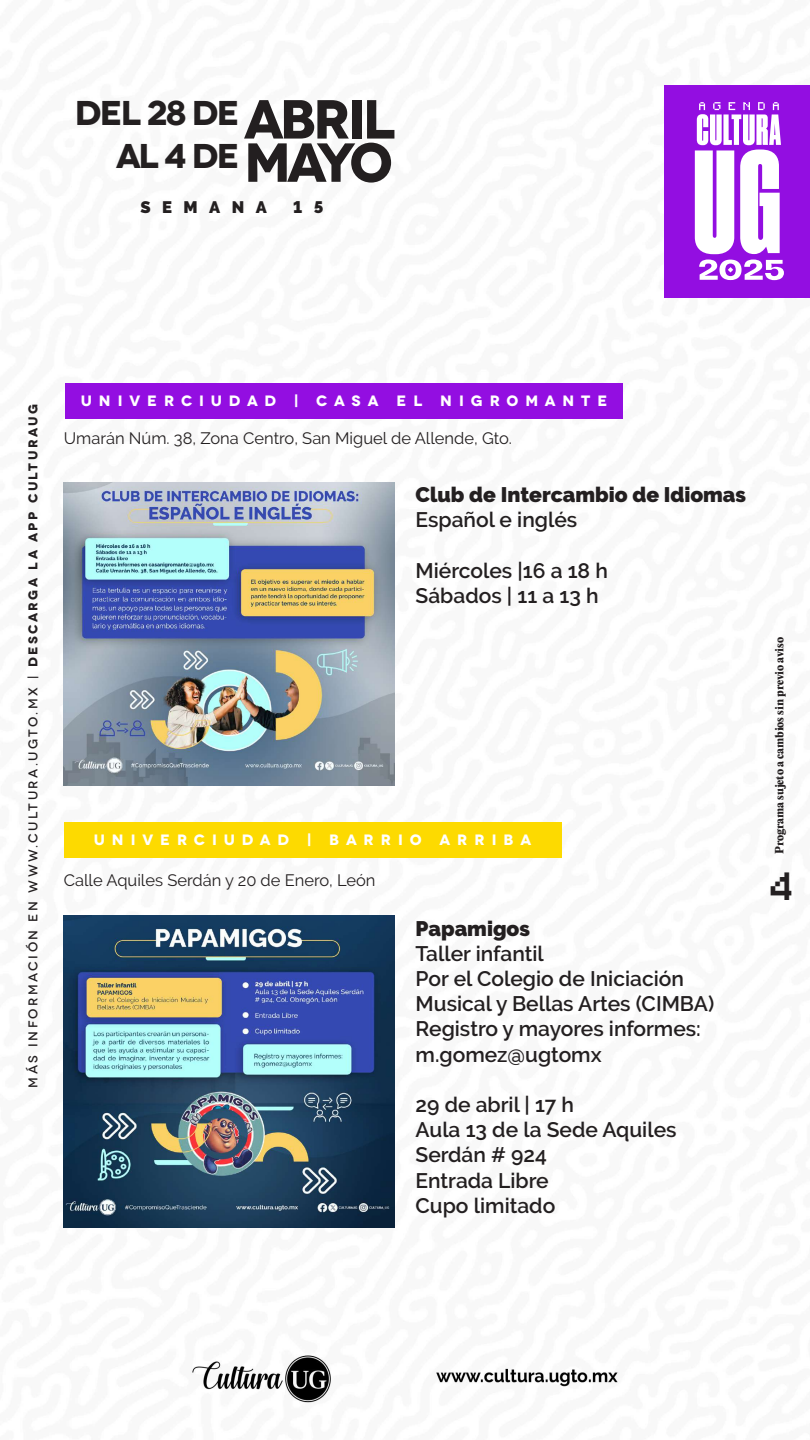
<style>
.page{position:relative;width:810px;height:1440px;background:#fff}
.page>*{position:absolute;margin:0;border:0;box-sizing:border-box;transform-origin:0 0}
.t1{font:700 54.9px/43.3px "Novecentowide";letter-spacing:-.07em;color:#231f20}
.t2{font:36.75px "Minecraft";color:#231f20}
.t3{font:700 34.35px/42.7px "Novecentowide";letter-spacing:-.06em;color:#231f20;text-align:right}
.t4{font:600 21px/25.2px "Raleway";color:#231f20}
.t5{font:900 21px "Raleway";color:#231f20}
.t6{font:900 16.65px "Raleway";letter-spacing:.69em;color:#231f20}
.t7{font:16.5px "Raleway";color:#231f20}
.t8{font:700 15px "Novecentowide";letter-spacing:.46em;color:#fff}
.t9{font:500 12.75px "Novecentowide";letter-spacing:.19em;color:#231f20}
.t10{font:800 10.5px "PP Editorial New";letter-spacing:-.01em;color:#231f20}
.s1{font-weight:700}
</style>
<div class="page">
<img style="left:63px;top:383px;width:560px;height:1020px">
<div style="left:664px;top:85px;width:146px;height:213px;background:#930ee1"></div>
<svg style="left:699px;top:260px;width:85px;height:20px"></svg>
<svg style="left:695px;top:102px;width:86px;height:152px"></svg>
<img style="left:64px;top:482px;width:330px;height:303px">
<div style="left:65px;top:383px;width:557px;height:35px;background:#930ee1"></div>
<div style="left:64px;top:822px;width:497px;height:36px;background:#fdda00"></div>
<img style="left:64px;top:916px;width:330px;height:311px">
<h1 class="t1" style="left:244px;top:98px;width:153px">ABRIL<br>MAYO</h1>
<h3 class="t3" style="left:75px;top:92px;width:166px">DEL 28 DE<br>AL 4 DE</h3>
<p class="t6" style="left:140px;top:197px;width:128px">SEMANA</p>
<p class="t6" style="left:293px;top:197px;width:32px">1 5</p>
<p class="t9" style="left:25px;top:1087px;width:685px;rotate:-90deg">Más información en www.cultura.ugto.mx | <span class="s1">DESCARGA LA APP CULTURAUG</span></p>
<p class="t8" style="left:81px;top:391px;width:528px">UNIVERCIUDAD | CASA EL NIGROMANTE</p>
<p class="t7" style="left:64px;top:429px;width:450px">Umarán Núm. 38, Zona Centro, San Miguel de Allende, Gto.</p>
<p class="t5" style="left:416px;top:482px;width:332px">Club de Intercambio de Idiomas</p>
<p class="t4" style="left:416px;top:507px;width:163px">Español e inglés</p>
<p class="t4" style="left:416px;top:558px;width:194px">Miércoles |16 a 18 h<br>Sábados | 11 a 13 h</p>
<p class="t8" style="left:94px;top:831px;width:439px">UNIVERCIUDAD | BARRIO ARRIBA</p>
<p class="t7" style="left:64px;top:871px;width:313px">Calle Aquiles Serdán y 20 de Enero, León</p>
<p class="t5" style="left:416px;top:916px;width:116px">Papamigos</p>
<p class="t4" style="left:416px;top:941px;width:300px">Taller infantil<br>Por el Colegio de Iniciación<br>Musical y Bellas Artes (CIMBA)<br>Registro y mayores informes: m.gomez@ugtomx</p>
<p class="t4" style="left:416px;top:1092px;width:262px">29 de abril | 17 h<br>Aula 13 de la Sede Aquiles<br>Serdán # 924<br>Entrada Libre<br>Cupo limitado</p>
<p class="t10" style="left:772px;top:854px;width:219px;rotate:-90deg">Programa sujeto a cambios sin previo aviso</p>
<h2 class="t2" style="left:771px;top:873px;width:24px">4</h2>
</div>
